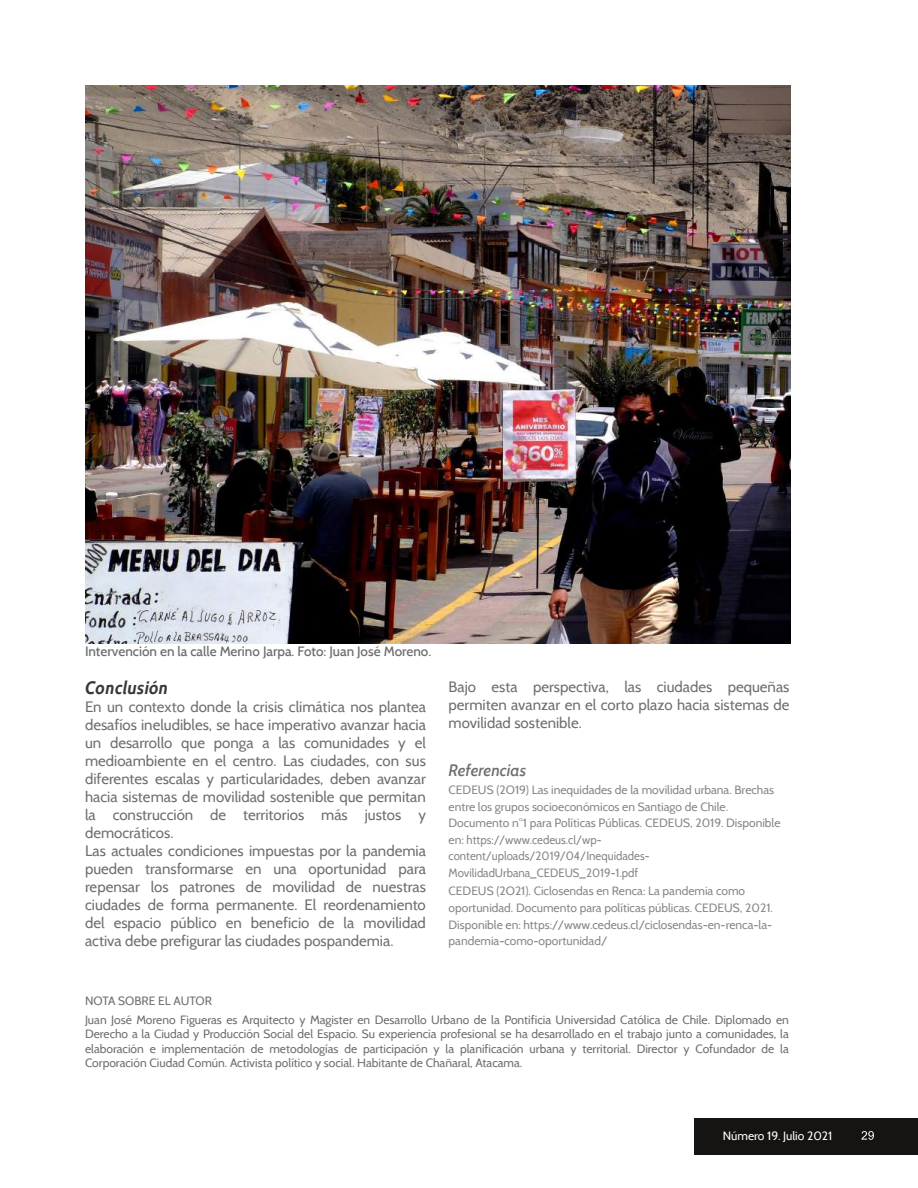
<style>
.page{position:relative;width:918px;height:1188px;background:#fff}
.page>*{position:absolute;margin:0;border:0;box-sizing:border-box;transform-origin:0 0}
.t1{font:italic 700 18px "Cabin";color:#383838}
.t2{font:italic 500 16.5px "Cabin";color:#6d6e6f}
.t3{font:15px/18px "Cabin";color:#6d6e6f}
.t4{font:500 13.5px "Cabin";color:#6d6e6f}
.t5{font:12px/16.6px "Cabin";color:#858788}
.t6{font:12px/14.4px "Cabin";color:#6d6e6f}
.t7{font:12px "Cabin";color:#fff}
</style>
<div class="page">
<div style="left:694px;top:1118px;width:224px;height:36px;background:#161413"></div>
<svg style="left:861px;top:1131px;width:13px;height:9px"></svg>
<img style="left:85px;top:85px;width:706px;height:558px">
<p class="t4" style="left:85px;top:643px;width:348px">Intervención en la calle Merino Jarpa. Foto: Juan José Moreno.</p>
<p class="t1" style="left:85px;top:676px;width:85px">Conclusión</p>
<p class="t3" style="left:85px;top:697px;width:342px">En un contexto donde la crisis climática nos plantea desafíos ineludibles, se hace imperativo avanzar hacia un desarrollo que ponga a las comunidades y el medioambiente en el centro. Las ciudades, con sus diferentes escalas y particularidades, deben avanzar hacia sistemas de movilidad sostenible que permitan la construcción de territorios más justos y democráticos.<br>Las actuales condiciones impuestas por la pandemia pueden transformarse en una oportunidad para repensar los patrones de movilidad de nuestras ciudades de forma permanente. El reordenamiento del espacio público en beneficio de la movilidad activa debe prefigurar las ciudades pospandemia.</p>
<p class="t3" style="left:449px;top:677px;width:342px;text-align:justify">Bajo esta perspectiva, las ciudades pequeñas permiten avanzar en el corto plazo hacia sistemas de movilidad sostenible.</p>
<p class="t2" style="left:449px;top:760px;width:79px">Referencias</p>
<p class="t5" style="left:449px;top:781px;width:333px">CEDEUS (2O19) Las inequidades de la movilidad urbana. Brechas entre los grupos socioeconómicos en Santiago de Chile.<br>Documento n°1 para Políticas Públicas. CEDEUS, 2019. Disponible en: https://www.cedeus.cl/wp&shy;content/uploads/2019/04/Inequidades-MovilidadUrbana_CEDEUS_2019-1.pdf</p>
<p class="t5" style="left:449px;top:883px;width:326px">CEDEUS (2O21). Ciclosendas en Renca: La pandemia como oportunidad. Documento para políticas públicas. CEDEUS, 2021.<br>Disponible en: https://www.cedeus.cl/ciclosendas-en-renca-la&shy;pandemia-como-oportunidad/</p>
<p class="t6" style="left:85px;top:991px;width:705px;line-height:18.9px">NOTA SOBRE EL AUTOR<br>Juan José Moreno Figueras es Arquitecto y Magister en Desarrollo Urbano de la Pontificia Universidad Católica de Chile. Diplomado en</p>
<p class="t6" style="left:85px;top:1027px;width:705px;text-align:justify">Derecho a la Ciudad y Producción Social del Espacio. Su experiencia profesional se ha desarrollado en el trabajo junto a comunidades, la elaboración e implementación de metodologías de participación y la planificación urbana y territorial. Director y Cofundador de la Corporación Ciudad Común. Activista político y social. Habitante de Chañaral, Atacama.</p>
<p class="t7" style="left:723px;top:1128px;width:111px">Número 19. Julio 2021</p>
</div>
